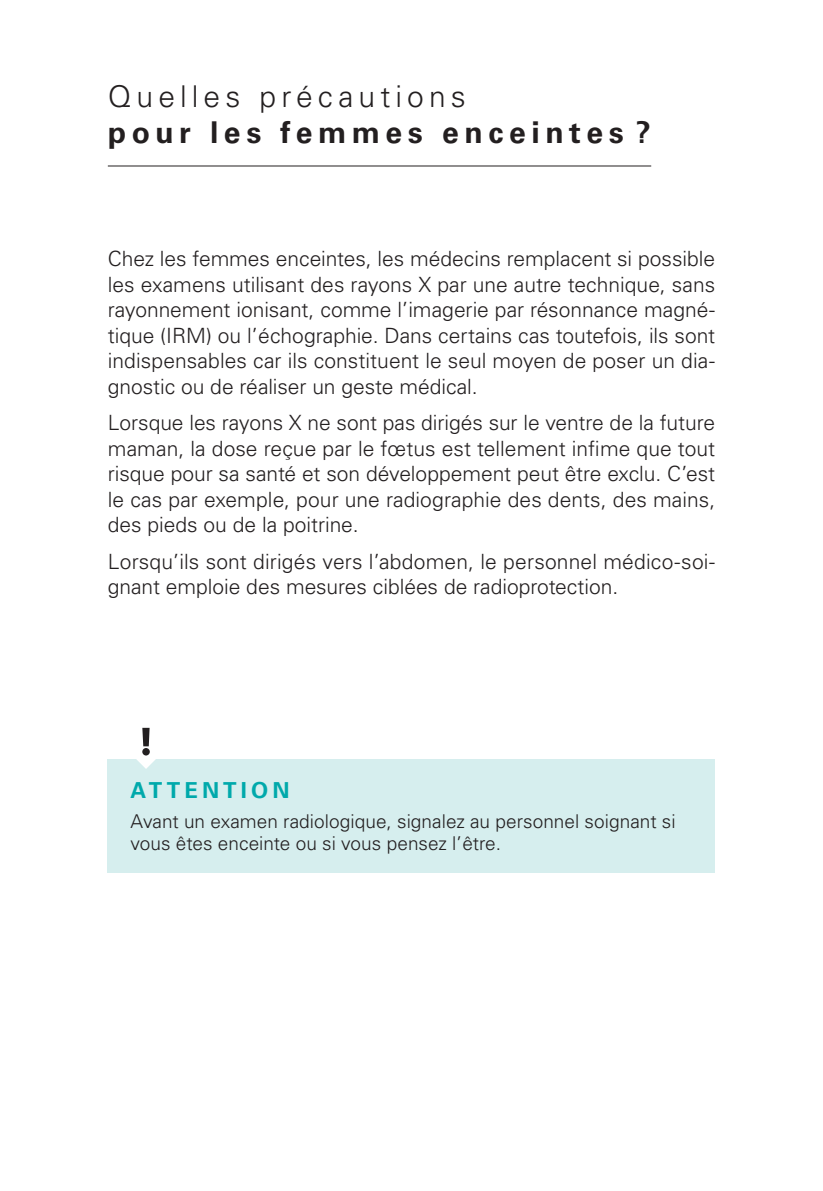
<style>
.page{position:relative;width:823px;height:1191px;background:#fff}
.page>*{position:absolute;margin:0;border:0;box-sizing:border-box;transform-origin:0 0}
.t1{font:700 30px "Univers LT Std";letter-spacing:.185em;color:#231f20}
.t2{font:300 30px "Univers LT Std";letter-spacing:.17em;color:#231f20}
.t3{font:700 22px "Univers LT Std";letter-spacing:.185em;color:#00a9ab}
.t4{font:300 21px/25.4px "Univers LT Std";color:#231f20;text-align:justify}
.t5{font:300 19px/22px "Univers LT Std";color:#231f20}
</style>
<div class="page">
<hr style="left:108px;top:165px;width:542px;height:1px;background:#231f20">
<div style="left:108px;top:759px;width:606px;height:114px;background:#d6eeee"></div>
<svg style="left:136px;top:728px;width:20px;height:41px"></svg>
<h1 class="t2" style="left:108px;top:78px;width:359px">Quelles précautions</h1>
<h1 class="t1" style="left:108px;top:115px;width:544px">pour les femmes enceintes ?</h1>
<p class="t4" style="left:108px;top:246px;width:608px">Chez les femmes enceintes, les médecins remplacent si possible les examens utilisant des rayons X par une autre technique, sans rayonnement ionisant, comme l’imagerie par résonnance magné&shy;tique (IRM) ou l’échographie. Dans certains cas toutefois, ils sont indispensables car ils constituent le seul moyen de poser un dia&shy;gnostic ou de réaliser un geste médical.</p>
<p class="t4" style="left:108px;top:410px;width:608px">Lorsque les rayons X ne sont pas dirigés sur le ventre de la future maman, la dose reçue par le fœtus est tellement infime que tout risque pour sa santé et son développement peut être exclu. C’est le cas par exemple, pour une radiographie des dents, des mains, des pieds ou de la poitrine.</p>
<p class="t4" style="left:108px;top:548px;width:608px">Lorsqu’ils sont dirigés vers l’abdomen, le personnel médico-soi&shy;gnant emploie des mesures ciblées de radioprotection.</p>
<p class="t3" style="left:130px;top:777px;width:160px">ATTENTION</p>
<p class="t5" style="left:130px;top:810px;width:546px">Avant un examen radiologique, signalez au personnel soignant si vous êtes enceinte ou si vous pensez l’être.</p>
</div>
